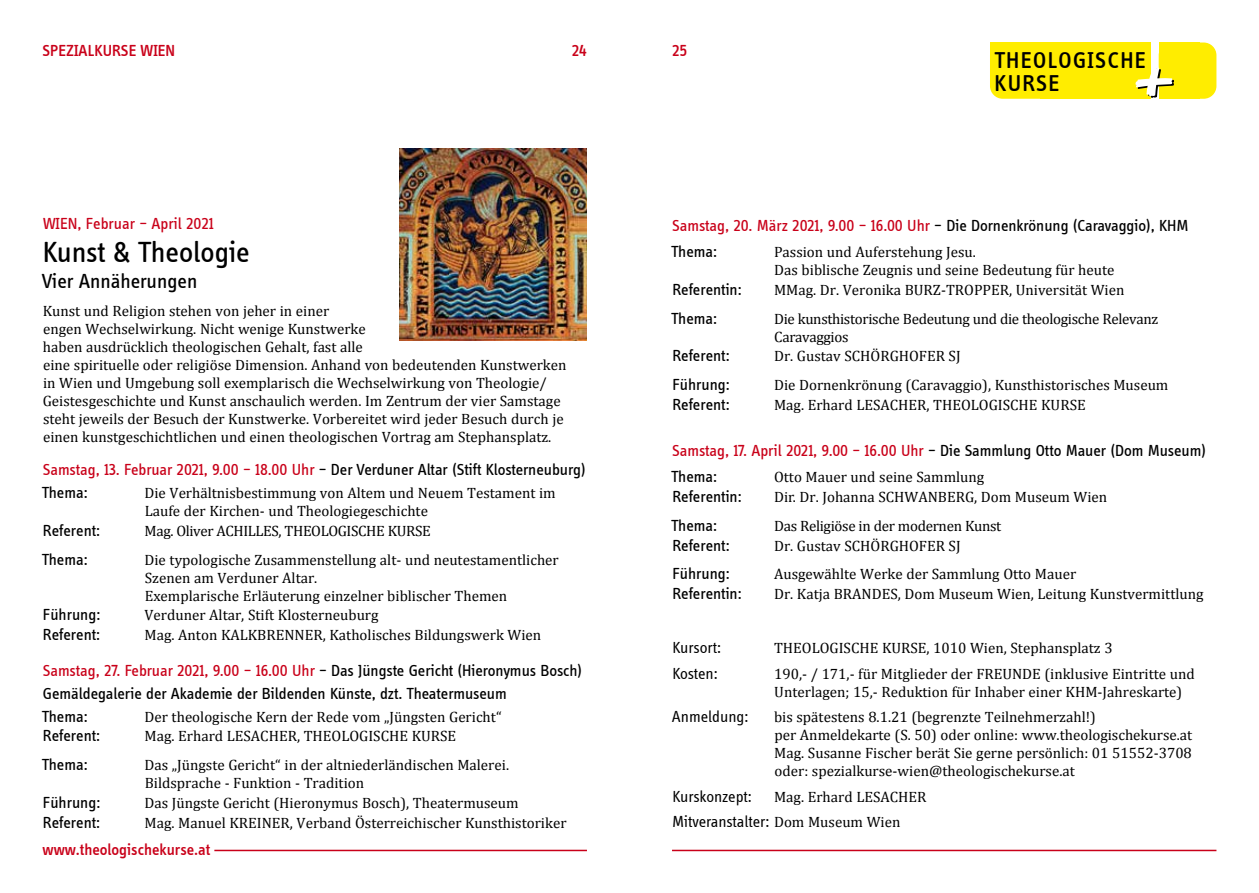
<style>
.page{position:relative;width:1259px;height:893px;background:#fff}
.page>*{position:absolute;margin:0;border:0;box-sizing:border-box;transform-origin:0 0}
.t1{font:30px "Info Disp";color:#000}
.t2{font:500 23.55px/23.5px "Info Disp";letter-spacing:.06em;color:#000}
.t3{font:21px "Info Disp";color:#000}
.t4{font:16.5px/22.6px "Info Disp";color:#000}
.t5{font:16.5px "Info Disp";color:#000}
.t6{font:500 16.5px "Info Disp";color:#c90019}
.t7{font:16.5px "Info Disp";color:#c90019}
.t8{font:15px/18px "Cambria";color:#000}
.t9{font:15px/18px "Cambria";letter-spacing:-.02em;color:#000}
.t10{font:15px "Cambria";letter-spacing:-.025em;color:#000}
.s1{color:#c90019}
.s2{font-family:"Cambria";font-size:15px}
</style>
<div class="page">
<hr style="left:672px;top:850px;width:544px;height:1px;background:#c90019">
<hr style="left:214px;top:850px;width:373px;height:1px;background:#c90019">
<div style="left:990px;top:43px;width:160px;height:56px;background:#ffed00;border-radius:13px"></div>
<div style="left:1158px;top:43px;width:58px;height:56px;background:#ffed00;border-radius:13px"></div>
<div style="left:1158px;top:43px;width:41px;height:56px;background:#ffed00"></div>
<svg style="left:1135px;top:67px;width:39px;height:31px"></svg>
<img style="left:399px;top:149px;width:188px;height:191px">
<p class="t6" style="left:43px;top:41px;width:134px">SPEZIALKURSE WIEN</p>
<p class="t6" style="left:572px;top:41px;width:17px">24</p>
<p class="t6" style="left:672px;top:41px;width:17px">25</p>
<h2 class="t2" style="left:994px;top:48px;width:153px">THEOLOGISCHE<br>KURSE</h2>
<p class="t7" style="left:43px;top:214px;width:172px">WIEN, Februar – April 2021</p>
<h1 class="t1" style="left:43px;top:234px;width:209px">Kunst &amp; Theologie</h1>
<h3 class="t3" style="left:42px;top:268px;width:157px">Vier Annäherungen</h3>
<p class="t8" style="left:43px;top:302px;width:525px">Kunst und Religion stehen von jeher in einer<br>engen Wechselwirkung. Nicht wenige Kunstwerke<br>haben ausdrücklich theologischen Gehalt, fast alle<br>eine spirituelle oder religiöse Dimension. Anhand von bedeutenden Kunstwerken in Wien und Umgebung soll exemplarisch die Wechselwirkung von Theologie/ Geistesgeschichte und Kunst anschaulich werden. Im Zentrum der vier Samstage steht jeweils der Besuch der Kunstwerke. Vorbereitet wird jeder Besuch durch je einen kunstgeschichtlichen und einen theologischen Vortrag am Stephansplatz.</p>
<p class="t4" style="left:42px;top:458px;width:545px"><span class="s1">Samstag, 13. Februar 2021, 9.00 – 18.00 Uhr</span> – Der Verduner Altar (Stift Klosterneuburg)<br>Thema:</p>
<p class="t8" style="left:145px;top:484px;width:413px">Die Verhältnisbestimmung von Altem und Neuem Testament im<br>Laufe der Kirchen- und Theologiegeschichte</p>
<p class="t4" style="left:43px;top:518px;width:59px">Referent:</p>
<p class="t10" style="left:145px;top:522px;width:288px">Mag. Oliver ACHILLES, THEOLOGISCHE KURSE</p>
<p class="t4" style="left:42px;top:547px;width:48px">Thema:</p>
<p class="t8" style="left:145px;top:550px;width:416px">Die typologische Zusammenstellung alt- und neutestamentlicher<br>Szenen am Verduner Altar.<br>Exemplarische Erläuterung einzelner biblischer Themen</p>
<p class="t4" style="left:43px;top:603px;width:59px">Führung:</p>
<p class="t8" style="left:145px;top:606px;width:235px">Verduner Altar, Stift Klosterneuburg</p>
<p class="t4" style="left:43px;top:623px;width:59px">Referent:</p>
<p class="t8" style="left:145px;top:626px;width:398px">Mag. Anton KALKBRENNER, Katholisches Bildungswerk Wien</p>
<p class="t4" style="left:42px;top:659px;width:542px"><span class="s1">Samstag, 27. Februar 2021, 9.00 – 16.00 Uhr</span> – Das Jüngste Gericht (Hieronymus Bosch)<br>Gemäldegalerie der Akademie der Bildenden Künste, dzt. Theatermuseum<br>Thema:</p>
<p class="t8" style="left:145px;top:707px;width:358px">Der theologische Kern der Rede vom „Jüngsten Gericht“</p>
<p class="t4" style="left:43px;top:724px;width:59px">Referent:</p>
<p class="t8" style="left:145px;top:727px;width:313px">Mag. Erhard LESACHER, THEOLOGISCHE KURSE</p>
<p class="t4" style="left:42px;top:753px;width:48px">Thema:</p>
<p class="t8" style="left:145px;top:756px;width:366px">Das „Jüngste Gericht“ in der altniederländischen Malerei.<br>Bildsprache - Funktion - Tradition</p>
<p class="t4" style="left:43px;top:791px;width:59px">Führung:</p>
<p class="t8" style="left:145px;top:794px;width:375px">Das Jüngste Gericht (Hieronymus Bosch), Theatermuseum</p>
<p class="t4" style="left:43px;top:810px;width:59px">Referent:</p>
<p class="t8" style="left:145px;top:813px;width:423px">Mag. Manuel KREINER, Verband Österreichischer Kunsthistoriker</p>
<p class="t6" style="left:43px;top:840px;width:169px">www.theologischekurse.at</p>
<p class="t4" style="left:671px;top:212px;width:519px;line-height:25.8px"><span class="s1">Samstag, 20. März 2021, 9.00 – 16.00 Uhr</span> – Die Dornenkrönung (Caravaggio), KHM<br>Thema:</p>
<p class="t8" style="left:774px;top:243px;width:342px">Passion und Auferstehung Jesu.<br>Das biblische Zeugnis und seine Bedeutung für heute</p>
<p class="t4" style="left:672px;top:277px;width:71px">Referentin:</p>
<p class="t8" style="left:774px;top:281px;width:352px">MMag. Dr. Veronika BURZ-TROPPER, Universität Wien</p>
<p class="t4" style="left:671px;top:306px;width:48px">Thema:</p>
<p class="t9" style="left:774px;top:309px;width:386px">Die kunsthistorische Bedeutung und die theologische Relevanz<br>Caravaggios</p>
<p class="t4" style="left:672px;top:344px;width:59px">Referent:</p>
<p class="t8" style="left:774px;top:347px;width:188px">Dr. Gustav SCHÖRGHOFER SJ</p>
<p class="t4" style="left:672px;top:373px;width:59px">Führung:</p>
<p class="t8" style="left:774px;top:376px;width:396px">Die Dornenkrönung (Caravaggio), Kunsthistorisches Museum</p>
<p class="t4" style="left:672px;top:393px;width:59px">Referent:</p>
<p class="t8" style="left:774px;top:396px;width:313px">Mag. Erhard LESACHER, THEOLOGISCHE KURSE</p>
<p class="t4" style="left:671px;top:438px;width:536px;line-height:25.8px"><span class="s1">Samstag, 17. April 2021, 9.00 – 16.00 Uhr</span> – Die Sammlung Otto Mauer (Dom Museum)<br>Thema:</p>
<p class="t8" style="left:774px;top:468px;width:212px">Otto Mauer und seine Sammlung</p>
<p class="t4" style="left:672px;top:485px;width:71px">Referentin:</p>
<p class="t8" style="left:774px;top:488px;width:335px">Dir. Dr. Johanna SCHWANBERG, Dom Museum Wien</p>
<p class="t4" style="left:671px;top:514px;width:48px">Thema:</p>
<p class="t9" style="left:774px;top:517px;width:229px">Das Religiöse in der modernen Kunst</p>
<p class="t4" style="left:672px;top:533px;width:59px">Referent:</p>
<p class="t8" style="left:774px;top:536px;width:188px">Dr. Gustav SCHÖRGHOFER SJ</p>
<p class="t4" style="left:672px;top:562px;width:59px">Führung:</p>
<p class="t8" style="left:774px;top:565px;width:304px">Ausgewählte Werke der Sammlung Otto Mauer</p>
<p class="t4" style="left:672px;top:582px;width:71px">Referentin:</p>
<p class="t8" style="left:774px;top:585px;width:431px">Dr. Katja BRANDES, Dom Museum Wien, Leitung Kunstvermittlung</p>
<p class="t5" style="left:672px;top:639px;width:50px">Kursort:</p>
<p class="t8" style="left:774px;top:639px;width:340px">THEOLOGISCHE KURSE, 1010 Wien, Stephansplatz 3</p>
<p class="t5" style="left:672px;top:664px;width:47px">Kosten:</p>
<p class="t8" style="left:774px;top:665px;width:422px">190,- / 171,- für Mitglieder der FREUNDE (inklusive Eintritte und<br>Unterlagen; 15,- Reduktion für Inhaber einer KHM-Jahreskarte)</p>
<p class="t5" style="left:672px;top:708px;width:78px">Anmeldung:</p>
<p class="t8" style="left:774px;top:708px;width:420px">bis spätestens 8.1.21 (begrenzte Teilnehmerzahl!)<br>per Anmeldekarte (S. 50) oder online: www.theologischekurse.at Mag. Susanne Fischer berät Sie gerne persönlich: 01 51552-3708 oder: spezialkurse-wien@theologischekurse.at</p>
<p class="t5" style="left:672px;top:787px;width:81px">Kurskonzept:</p>
<p class="t8" style="left:774px;top:788px;width:154px">Mag. Erhard LESACHER</p>
<p class="t5" style="left:672px;top:813px;width:230px">Mitveranstalter: <span class="s2">Dom Museum Wien</span></p>
</div>
